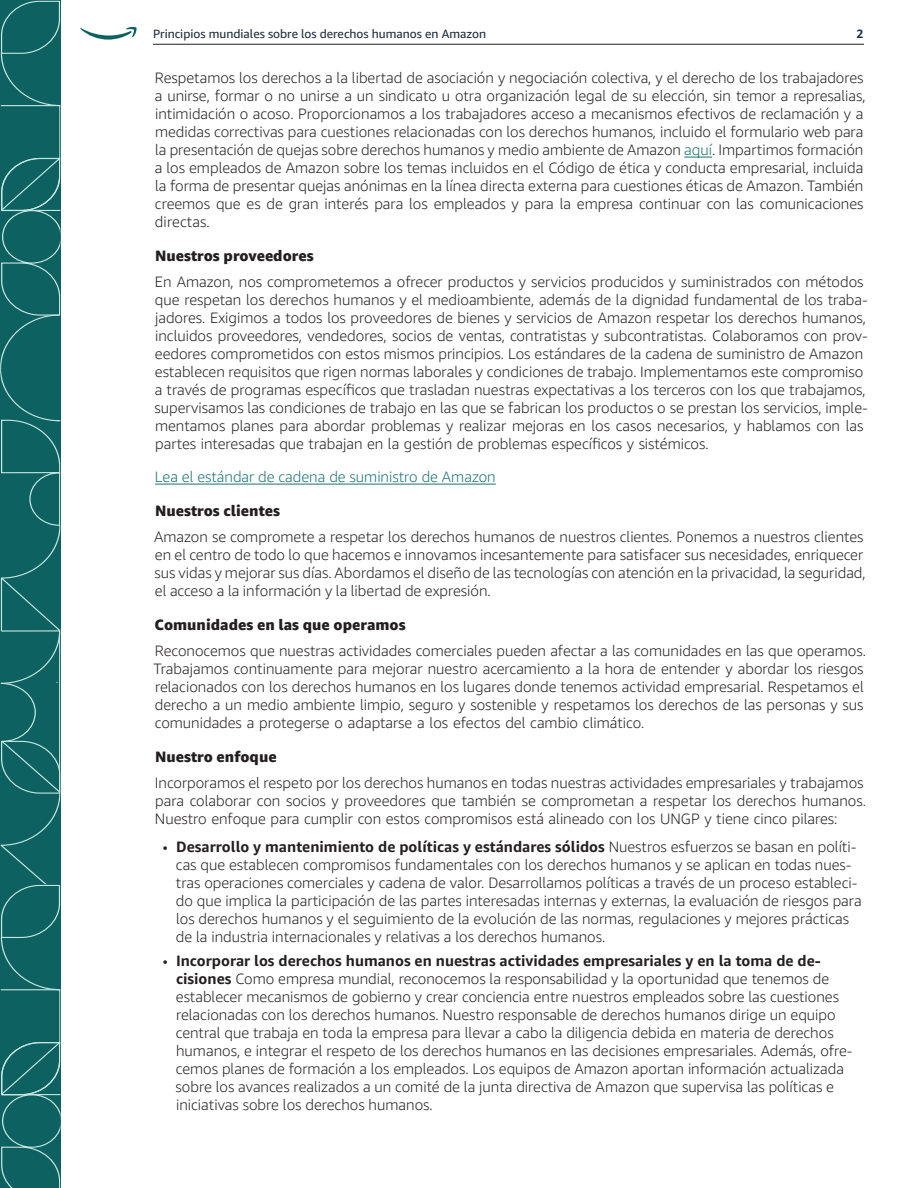
<style>
.page{position:relative;width:918px;height:1188px;background:#fff}
.page>*{position:absolute;margin:0;border:0;box-sizing:border-box;transform-origin:0 0}
.Body_Text{font:300 15px/18px "Amazon Ember";color:#231f20}
.Sub-section_Title{font:800 15px "Amazon Ember";color:#231f20}
.Body_Text-2{font:300 15px "Amazon Ember";color:#1a7171}
.Sub-section_Title_-_No_TOC{font:800 15px "Amazon Ember";color:#231f20}
.t1{font:12px "Amazon Ember";color:#202d3e}
.t2{font:700 12px "Amazon Ember";color:#202d3e}
.s1{color:#1a7171}
.s2{font-weight:700}
</style>
<div class="page">
<div style="left:0;top:794px;width:60px;height:50px;background:#0d6161"></div>
<svg style="left:0;top:0;width:60px;height:794px;background:#176868"></svg>
<svg style="left:0;top:844px;width:60px;height:344px;background:#156766"></svg>
<hr style="left:153px;top:44px;width:711px;height:1px;background:#231f20">
<svg style="left:80px;top:27px;width:57px;height:13px"></svg>
<svg style="left:684px;top:157px;width:28px;height:1px"></svg>
<hr style="left:155px;top:484px;width:341px;height:1px;background:#1a7171">
<p class="t1" style="left:153px;top:26px;width:335px">Principios mundiales sobre los derechos humanos en Amazon</p>
<p class="t2" style="left:857px;top:26px;width:9px">2</p>
<p class="Body_Text" style="left:155px;top:69px;width:712px">Respetamos los derechos a la libertad de asociación y negociación colectiva, y el derecho de los trabajadores a unirse, formar o no unirse a un sindicato u otra organización legal de su elección, sin temor a represalias, intimidación o acoso. Proporcionamos a los trabajadores acceso a mecanismos efectivos de reclamación y a medidas correctivas para cuestiones relacionadas con los derechos humanos, incluido el formulario web para la presentación de quejas sobre derechos humanos y medio ambiente de Amazon <span class="s1">aquí</span>. Impartimos formación a los empleados de Amazon sobre los temas incluidos en el Código de ética y conducta empresarial, incluida la forma de presentar quejas anónimas en la línea directa externa para cuestiones éticas de Amazon. También creemos que es de gran interés para los empleados y para la empresa continuar con las comunicaciones directas.</p>
<p class="Sub-section_Title_-_No_TOC" style="left:155px;top:247px;width:160px">Nuestros proveedores</p>
<p class="Body_Text" style="left:155px;top:273px;width:715px">En Amazon, nos comprometemos a ofrecer productos y servicios producidos y suministrados con métodos que respetan los derechos humanos y el medioambiente, además de la dignidad fundamental de los traba&shy;jadores. Exigimos a todos los proveedores de bienes y servicios de Amazon respetar los derechos humanos, incluidos proveedores, vendedores, socios de ventas, contratistas y subcontratistas. Colaboramos con prov&shy;eedores comprometidos con estos mismos principios. Los estándares de la cadena de suministro de Amazon establecen requisitos que rigen normas laborales y condiciones de trabajo. Implementamos este compromiso a través de programas específicos que trasladan nuestras expectativas a los terceros con los que trabajamos, supervisamos las condiciones de trabajo en las que se fabrican los productos o se prestan los servicios, imple&shy;mentamos planes para abordar problemas y realizar mejoras en los casos necesarios, y hablamos con las partes interesadas que trabajan en la gestión de problemas específicos y sistémicos.</p>
<p class="Body_Text-2" style="left:155px;top:467px;width:342px">Lea el estándar de cadena de suministro de Amazon</p>
<p class="Sub-section_Title" style="left:155px;top:502px;width:126px">Nuestros clientes</p>
<p class="Body_Text" style="left:154px;top:528px;width:713px">Amazon se compromete a respetar los derechos humanos de nuestros clientes. Ponemos a nuestros clientes en el centro de todo lo que hacemos e innovamos incesantemente para satisfacer sus necesidades, enriquecer sus vidas y mejorar sus días. Abordamos el diseño de las tecnologías con atención en la privacidad, la seguridad, el acceso a la información y la libertad de expresión.</p>
<p class="Sub-section_Title" style="left:155px;top:616px;width:253px">Comunidades en las que operamos</p>
<p class="Body_Text" style="left:153px;top:642px;width:714px">Reconocemos que nuestras actividades comerciales pueden afectar a las comunidades en las que operamos.<br>Trabajamos continuamente para mejorar nuestro acercamiento a la hora de entender y abordar los riesgos relacionados con los derechos humanos en los lugares donde tenemos actividad empresarial. Respetamos el derecho a un medio ambiente limpio, seguro y sostenible y respetamos los derechos de las personas y sus comunidades a protegerse o adaptarse a los efectos del cambio climático.</p>
<p class="Sub-section_Title" style="left:155px;top:748px;width:123px">Nuestro enfoque</p>
<p class="Body_Text" style="left:155px;top:774px;width:713px">Incorporamos el respeto por los derechos humanos en todas nuestras actividades empresariales y trabajamos para colaborar con socios y proveedores que también se comprometan a respetar los derechos humanos.<br>Nuestro enfoque para cumplir con estos compromisos está alineado con los UNGP y tiene cinco pilares:</p>
<p class="Body_Text" style="left:176px;top:838px;width:687px;text-indent:-13px">• <span class="s2">Desarrollo y mantenimiento de políticas y estándares sólidos</span> Nuestros esfuerzos se basan en políti&shy;cas que establecen compromisos fundamentales con los derechos humanos y se aplican en todas nues&shy;tras operaciones comerciales y cadena de valor. Desarrollamos políticas a través de un proceso estableci&shy;do que implica la participación de las partes interesadas internas y externas, la evaluación de riesgos para los derechos humanos y el seguimiento de la evolución de las normas, regulaciones y mejores prácticas de la industria internacionales y relativas a los derechos humanos.</p>
<p class="Body_Text" style="left:176px;top:952px;width:678px;text-indent:-13px">• <span class="s2">Incorporar los derechos humanos en nuestras actividades empresariales y en la toma de de&shy;cisiones</span> Como empresa mundial, reconocemos la responsabilidad y la oportunidad que tenemos de establecer mecanismos de gobierno y crear conciencia entre nuestros empleados sobre las cuestiones relacionadas con los derechos humanos. Nuestro responsable de derechos humanos dirige un equipo central que trabaja en toda la empresa para llevar a cabo la diligencia debida en materia de derechos humanos, e integrar el respeto de los derechos humanos en las decisiones empresariales. Además, ofre&shy;cemos planes de formación a los empleados. Los equipos de Amazon aportan información actualizada sobre los avances realizados a un comité de la junta directiva de Amazon que supervisa las políticas e iniciativas sobre los derechos humanos.</p>
</div>
